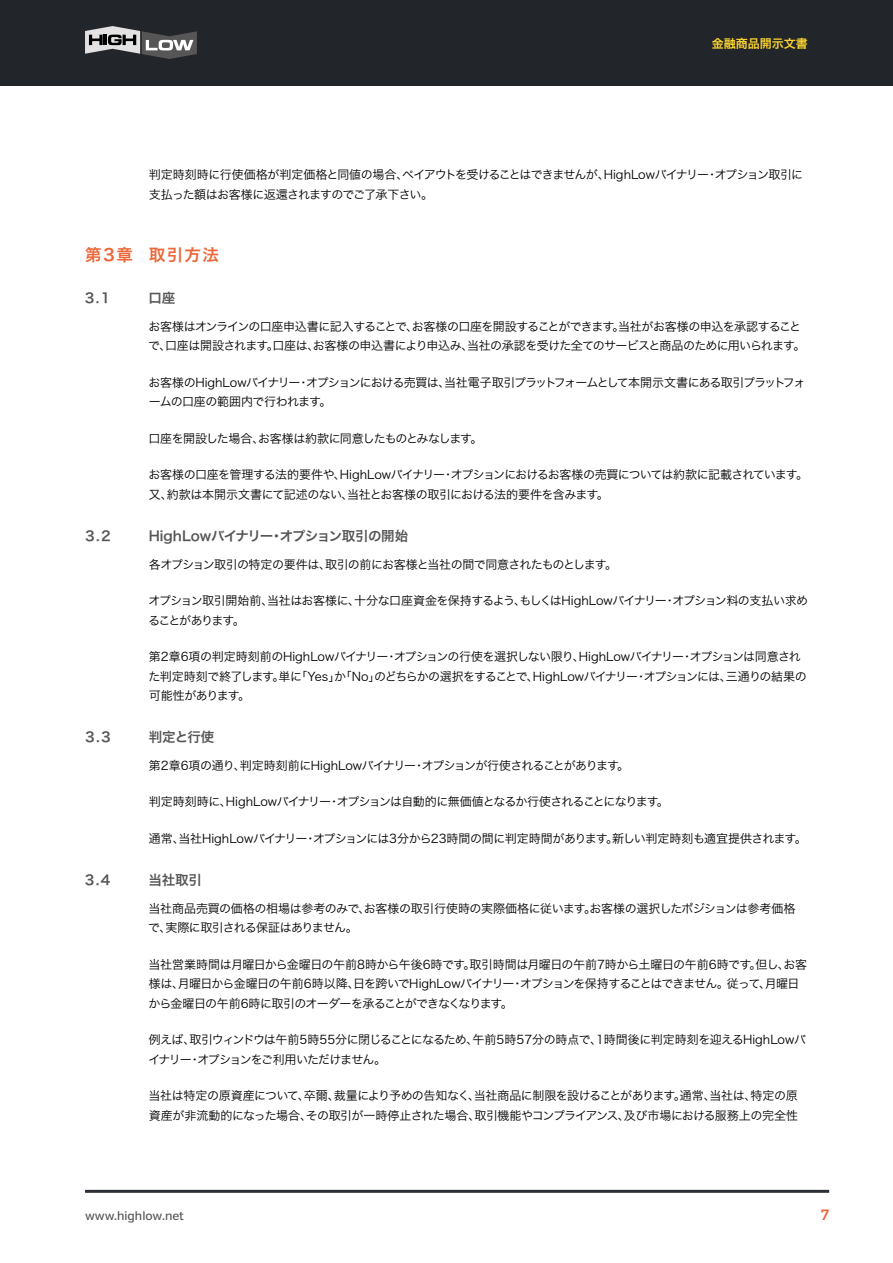
<style>
.page{position:relative;width:893px;height:1263px;background:#fff}
.page>*{position:absolute;margin:0;border:0;box-sizing:border-box;transform-origin:0 0}
.t1{font:16.5px "Hira Kaku Pro W6";letter-spacing:.1em;color:#ec6738}
.t2{font:15px "Montserrat";color:#ec6738}
.t3{font:13.5px "Hira Kaku Pro W6";letter-spacing:-.02em;color:#565656}
.t4{font:12px/19.5px "Hira Kaku Pro W3";letter-spacing:-.045em;color:#000}
.t5{font:12px "Hira Kaku Pro W3";letter-spacing:-.07em;color:#000}
.t6{font:500 12px "Verb";color:#565656}
.t7{font:12px "Hira Kaku Pro W6";color:#ffd830}
</style>
<div class="page">
<div style="left:0;top:0;width:893px;height:85px;background:#222529"></div>
<svg style="left:85px;top:26px;width:112px;height:33px"></svg>
<hr style="left:85px;top:1190px;width:744px;height:3px;background:#2d2f36">
<p class="t7" style="left:712px;top:33px;width:97px">金融商品開示文書</p>
<p class="t4" style="left:149px;top:164px;width:656px">判定時刻時に行使価格が判定価格と同値の場合、ペイアウトを受けることはできませんが、HighLowバイナリー・オプション取引に支払った額はお客様に返還されますのでご了承下さい。</p>
<h1 class="t1" style="left:85px;top:240px;width:135px">第3章 取引方法</h1>
<p class="t3" style="left:85px;top:286px;width:27px">3.1</p>
<p class="t3" style="left:149px;top:286px;width:28px">口座</p>
<p class="t4" style="left:148px;top:316px;width:658px">お客様はオンラインの口座申込書に記入することで、お客様の口座を開設することができます。当社がお客様の申込を承認することで、口座は開設されます。口座は、お客様の申込書により申込み、当社の承認を受けた全てのサービスと商品のために用いられます。</p>
<p class="t4" style="left:148px;top:372px;width:658px">お客様のHighLowバイナリー・オプションにおける売買は、当社電子取引プラットフォームとして本開示文書にある取引プラットフォームの口座の範囲内で行われます。</p>
<p class="t4" style="left:149px;top:428px;width:336px">口座を開設した場合、お客様は約款に同意したものとみなします。</p>
<p class="t4" style="left:148px;top:464px;width:661px">お客様の口座を管理する法的要件や、HighLowバイナリー・オプションにおけるお客様の売買については約款に記載されています。又、約款は本開示文書にて記述のない、当社とお客様の取引における法的要件を含みます。</p>
<p class="t3" style="left:85px;top:523px;width:27px">3.2</p>
<p class="t3" style="left:149px;top:523px;width:261px">HighLowバイナリー・オプション取引の開始</p>
<p class="t4" style="left:149px;top:553px;width:470px">各オプション取引の特定の要件は、取引の前にお客様と当社の間で同意されたものとします。</p>
<p class="t4" style="left:148px;top:590px;width:662px">オプション取引開始前、当社はお客様に、十分な口座資金を保持するよう、もしくはHighLowバイナリー・オプション料の支払い求めることがあります。</p>
<p class="t4" style="left:148px;top:646px;width:660px">第2章6項の判定時刻前のHighLowバイナリー・オプションの行使を選択しない限り、HighLowバイナリー・オプションは同意された判定時刻で終了します。単に「Yes」か「No」のどちらかの選択をすることで、HighLowバイナリー・オプションには、三通りの結果の可能性があります。</p>
<p class="t3" style="left:85px;top:724px;width:27px">3.3</p>
<p class="t3" style="left:149px;top:724px;width:67px">判定と行使</p>
<p class="t4" style="left:149px;top:755px;width:482px">第2章6項の通り、判定時刻前にHighLowバイナリー・オプションが行使されることがあります。</p>
<p class="t5" style="left:149px;top:791px;width:522px">判定時刻時に、HighLowバイナリー・オプションは自動的に無価値となるか行使されることになります。</p>
<p class="t4" style="left:149px;top:828px;width:659px">通常、当社HighLowバイナリー・オプションには3分から23時間の間に判定時間があります。新しい判定時刻も適宜提供されます。</p>
<p class="t3" style="left:85px;top:867px;width:27px">3.4</p>
<p class="t3" style="left:149px;top:867px;width:55px">当社取引</p>
<p class="t4" style="left:148px;top:897px;width:649px">当社商品売買の価格の相場は参考のみで、お客様の取引行使時の実際価格に従います。お客様の選択したポジションは参考価格で、実際に取引される保証はありません。</p>
<p class="t4" style="left:148px;top:953px;width:660px">当社営業時間は月曜日から金曜日の午前8時から午後6時です。取引時間は月曜日の午前7時から土曜日の午前6時です。但し、お客様は、月曜日から金曜日の午前6時以降、日を跨いでHighLowバイナリー・オプションを保持することはできません。従って、月曜日から金曜日の午前6時に取引のオーダーを承ることができなくなります。</p>
<p class="t4" style="left:148px;top:1029px;width:659px">例えば、取引ウィンドウは午前5時55分に閉じることになるため、午前5時57分の時点で、1時間後に判定時刻を迎えるHighLowバイナリー・オプションをご利用いただけません。</p>
<p class="t4" style="left:148px;top:1085px;width:651px">当社は特定の原資産について、卒爾、裁量により予めの告知なく、当社商品に制限を設けることがあります。通常、当社は、特定の原資産が非流動的になった場合、その取引が一時停止された場合、取引機能やコンプライアンス、及び市場における服務上の完全性</p>
<p class="t6" style="left:85px;top:1209px;width:101px">www.highlow.net</p>
<p class="t2" style="left:821px;top:1206px;width:10px">7</p>
</div>
